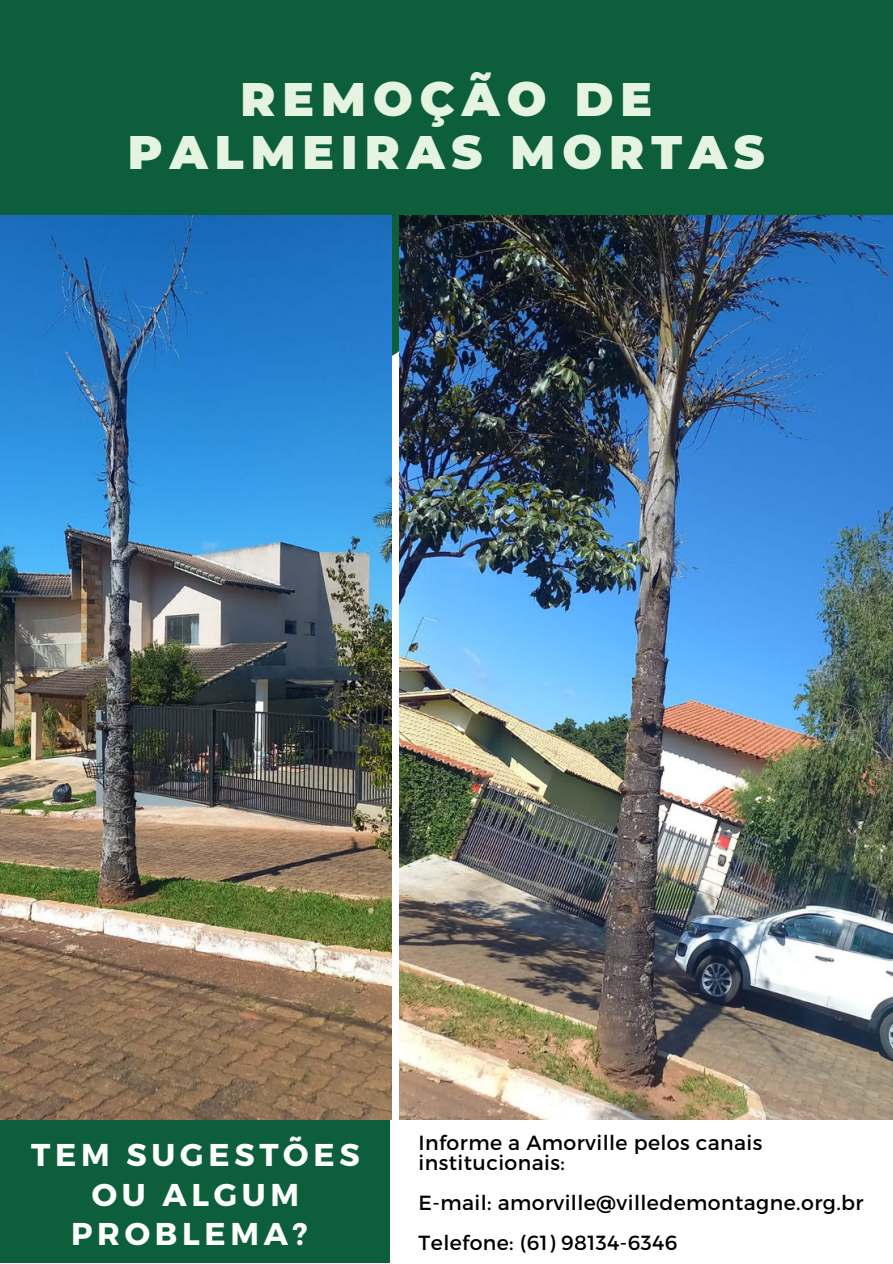
<style>
.page{position:relative;width:893px;height:1264px;background:#fff}
.page>*{position:absolute;margin:0;border:0;box-sizing:border-box;transform-origin:0 0}
.t1{font:900 46.95px/53.4px "Montserrat";letter-spacing:.15em;color:#e5f4e1;text-align:center}
.t2{font:700 31.5px/39.3px "Montserrat";letter-spacing:.15em;color:#fdfffd;text-align:center}
.t3{font:20.4px/20.1px "Montserrat";letter-spacing:.02em;color:#000}
</style>
<div class="page">
<div style="left:0;top:0;width:892px;height:1262px;background:#0d5e3b"></div>
<div style="left:391px;top:566px;width:501px;height:696px;background:#fff"></div>
<img style="left:0;top:216px;width:391px;height:902px">
<img style="left:399px;top:216px;width:493px;height:902px">
<h1 class="t1" style="left:128px;top:69px;width:638px">REMOÇÃO DE<br>PALMEIRAS MORTAS</h1>
<h2 class="t2" style="left:31px;top:1135px;width:330px">TEM SUGESTÕES<br>OU ALGUM<br>PROBLEMA?</h2>
<p class="t3" style="left:418px;top:1132px;width:345px">Informe a Amorville pelos canais institucionais:</p>
<p class="t3" style="left:418px;top:1182px;width:446px;line-height:40.2px">E-mail: amorville@villedemontagne.org.br<br>Telefone: (61) 98134-6346</p>
</div>
